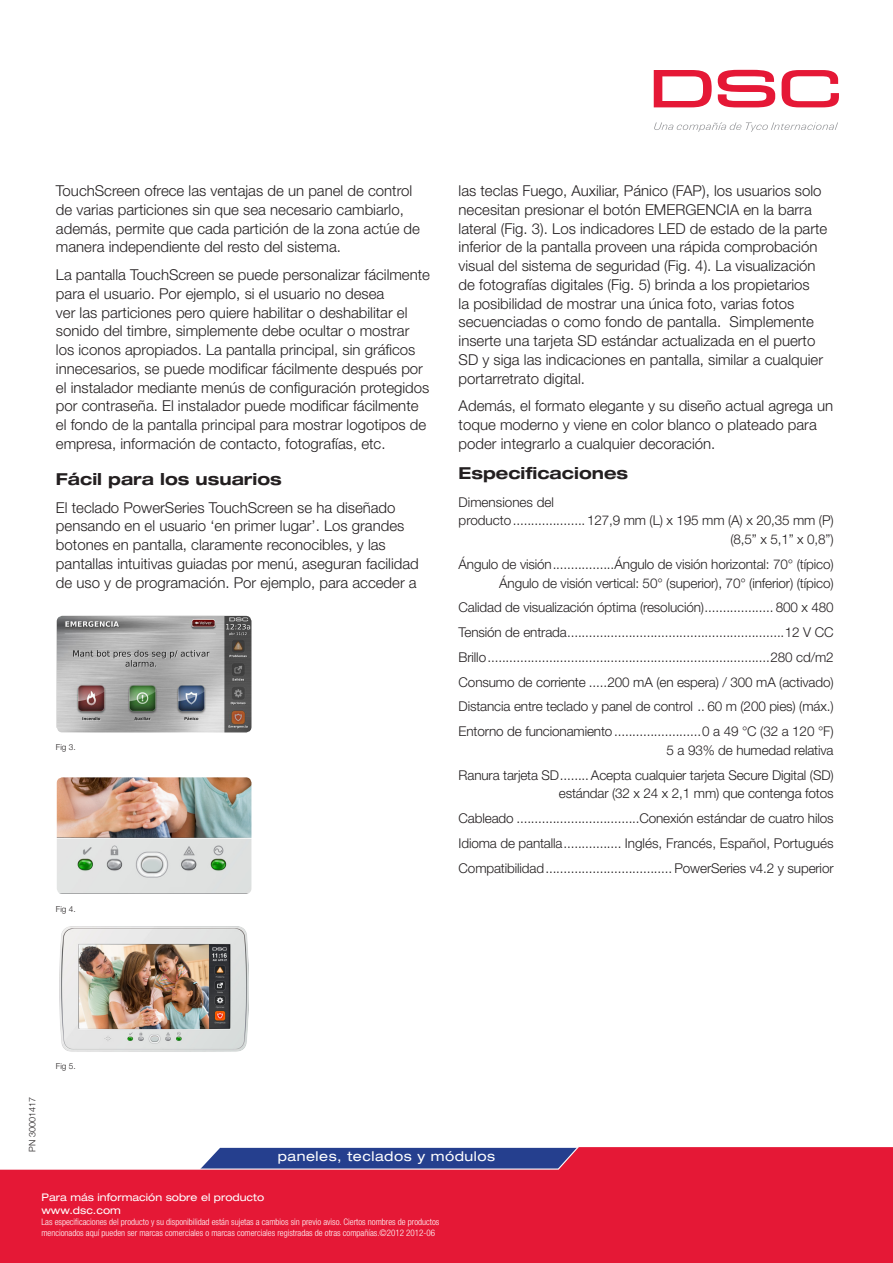
<style>
.page{position:relative;width:893px;height:1263px;background:#fff}
.page>*{position:absolute;margin:0;border:0;box-sizing:border-box;transform-origin:0 0}
.Headings{font:700 expanded 16.5px "Helvetica Neue LT Std";color:#231f20}
.Paragraph_Style{font:700 expanded 16.5px "Helvetica Neue LT Std";color:#231f20}
.Paragraph_Style-2{font:300 15px/18.8px "Helvetica Neue LT Pro";color:#231f20}
.Specification_Tab{font:300 13.5px/18.8px "Helvetica Neue LT Pro";letter-spacing:-.01em;color:#231f20;text-align:right}
.t1{font:expanded 13.5px "Helvetica Neue LT Std";letter-spacing:.04em;color:#fff}
.t2{font:expanded 10.5px "Helvetica Neue LT Std";color:#fff}
.t3{font:300 condensed 9px "Helvetica Neue LT Pro";color:#fff}
.t4{font:300 9px "Helvetica Neue LT Pro";color:#231f20}
.Bulleted_List{font:300 8.25px "Helvetica Neue LT Pro";color:#231f20}
</style>
<div class="page">
<svg style="left:0;top:1147px;width:893px;height:116px;background:#d82747"></svg>
<svg style="left:654px;top:70px;width:58px;height:37px"></svg>
<svg style="left:718px;top:70px;width:57px;height:37px"></svg>
<svg style="left:782px;top:70px;width:57px;height:37px"></svg>
<svg style="left:654px;top:122px;width:184px;height:10px"></svg>
<img style="left:59px;top:926px;width:189px;height:126px">
<img style="left:57px;top:616px;width:194px;height:116px">
<img style="left:57px;top:777px;width:194px;height:117px">
<p class="Paragraph_Style-2" style="left:56px;top:181px;width:366px">TouchScreen ofrece las ventajas de un panel de control de varias particiones sin que sea necesario cambiarlo, además, permite que cada partición de la zona actúe de manera independiente del resto del sistema.</p>
<p class="Paragraph_Style-2" style="left:56px;top:265px;width:376px">La pantalla TouchScreen se puede personalizar fácilmente para el usuario. Por ejemplo, si el usuario no desea<br>ver las particiones pero quiere habilitar o deshabilitar el sonido del timbre, simplemente debe ocultar o mostrar los iconos apropiados. La pantalla principal, sin gráficos innecesarios, se puede modificar fácilmente después por el instalador mediante menús de configuración protegidos por contraseña. El instalador puede modificar fácilmente el fondo de la pantalla principal para mostrar logotipos de empresa, información de contacto, fotografías, etc.</p>
<p class="Headings" style="left:56px;top:469px;width:227px">Fácil para los usuarios</p>
<p class="Paragraph_Style-2" style="left:56px;top:498px;width:364px">El teclado PowerSeries TouchScreen se ha diseñado pensando en el usuario ‘en primer lugar’. Los grandes botones en pantalla, claramente reconocibles, y las pantallas intuitivas guiadas por menú, aseguran facilidad de uso y de programación. Por ejemplo, para acceder a</p>
<p class="Bulleted_List" style="left:56px;top:742px;width:21px">Fig 3.</p>
<p class="Bulleted_List" style="left:56px;top:904px;width:21px">Fig 4.</p>
<p class="Paragraph_Style-2" style="left:459px;top:181px;width:370px">las teclas Fuego, Auxiliar, Pánico (FAP), los usuarios solo necesitan presionar el botón EMERGENCIA en la barra lateral (Fig. 3). Los indicadores LED de estado de la parte inferior de la pantalla proveen una rápida comprobación visual del sistema de seguridad (Fig. 4). La visualización de fotografías digitales (Fig. 5) brinda a los propietarios<br>la posibilidad de mostrar una única foto, varias fotos secuenciadas o como fondo de pantalla. Simplemente inserte una tarjeta SD estándar actualizada en el puerto SD y siga las indicaciones en pantalla, similar a cualquier portarretrato digital.</p>
<p class="Paragraph_Style-2" style="left:459px;top:396px;width:376px">Además, el formato elegante y su diseño actual agrega un toque moderno y viene en color blanco o plateado para poder integrarlo a cualquier decoración.</p>
<p class="Paragraph_Style" style="left:459px;top:463px;width:171px">Especificaciones</p>
<p class="Specification_Tab" style="left:459px;top:492px;width:377px;text-align:left">Dimensiones del<br>producto....................127,9 mm (L) x 195 mm (A) x 20,35 mm (P)</p>
<p class="Specification_Tab" style="left:459px;top:554px;width:377px">Ángulo de visión.................Ángulo de visión horizontal: 70° (típico)<br>Ángulo de visión vertical: 50° (superior), 70° (inferior) (típico)</p>
<p class="Specification_Tab" style="left:459px;top:598px;width:377px">Calidad de visualización óptima (resolución)................... 800 x 480</p>
<p class="Specification_Tab" style="left:459px;top:623px;width:377px">Tensión de entrada............................................................12 V CC</p>
<p class="Specification_Tab" style="left:459px;top:647px;width:377px">Brillo..............................................................................280 cd/m2</p>
<p class="Specification_Tab" style="left:459px;top:672px;width:377px">Consumo de corriente .....200 mA (en espera) / 300 mA (activado)</p>
<p class="Specification_Tab" style="left:459px;top:697px;width:377px">Distancia entre teclado y panel de control .. 60 m (200 pies) (máx.)</p>
<p class="Specification_Tab" style="left:459px;top:722px;width:377px">Entorno de funcionamiento........................0 a 49 °C (32 a 120 °F)<br>5 a 93% de humedad relativa</p>
<p class="Specification_Tab" style="left:459px;top:765px;width:377px">Ranura tarjeta SD........ Acepta cualquier tarjeta Secure Digital (SD) estándar (32 x 24 x 2,1 mm) que contenga fotos</p>
<p class="Specification_Tab" style="left:459px;top:809px;width:377px">Cableado ..................................Conexión estándar de cuatro hilos</p>
<p class="Specification_Tab" style="left:459px;top:833px;width:377px">Idioma de pantalla................ Inglés, Francés, Español, Portugués</p>
<p class="Specification_Tab" style="left:459px;top:858px;width:377px">Compatibilidad................................... PowerSeries v4.2 y superior</p>
<p class="t4" style="left:27px;top:1151px;width:56px;rotate:-90deg">PN 30001417</p>
<p class="Bulleted_List" style="left:56px;top:1061px;width:21px">Fig 5.</p>
<p class="t1" style="left:278px;top:1148px;width:219px">paneles, teclados y módulos</p>
<p class="t2" style="left:41px;top:1191px;width:224px">Para más información sobre el producto</p>
<p class="t2" style="left:41px;top:1204px;width:81px">www.dsc.com</p>
<p class="t3" style="left:41px;top:1216px;width:399px">Las especificaciones del producto y su disponibilidad están sujetas a cambios sin previo aviso. Ciertos nombres de productos</p>
<p class="t3" style="left:41px;top:1227px;width:395px">mencionados aquí pueden ser marcas comerciales o marcas comerciales registradas de otras compañías.©2012 2012-06</p>
</div>
